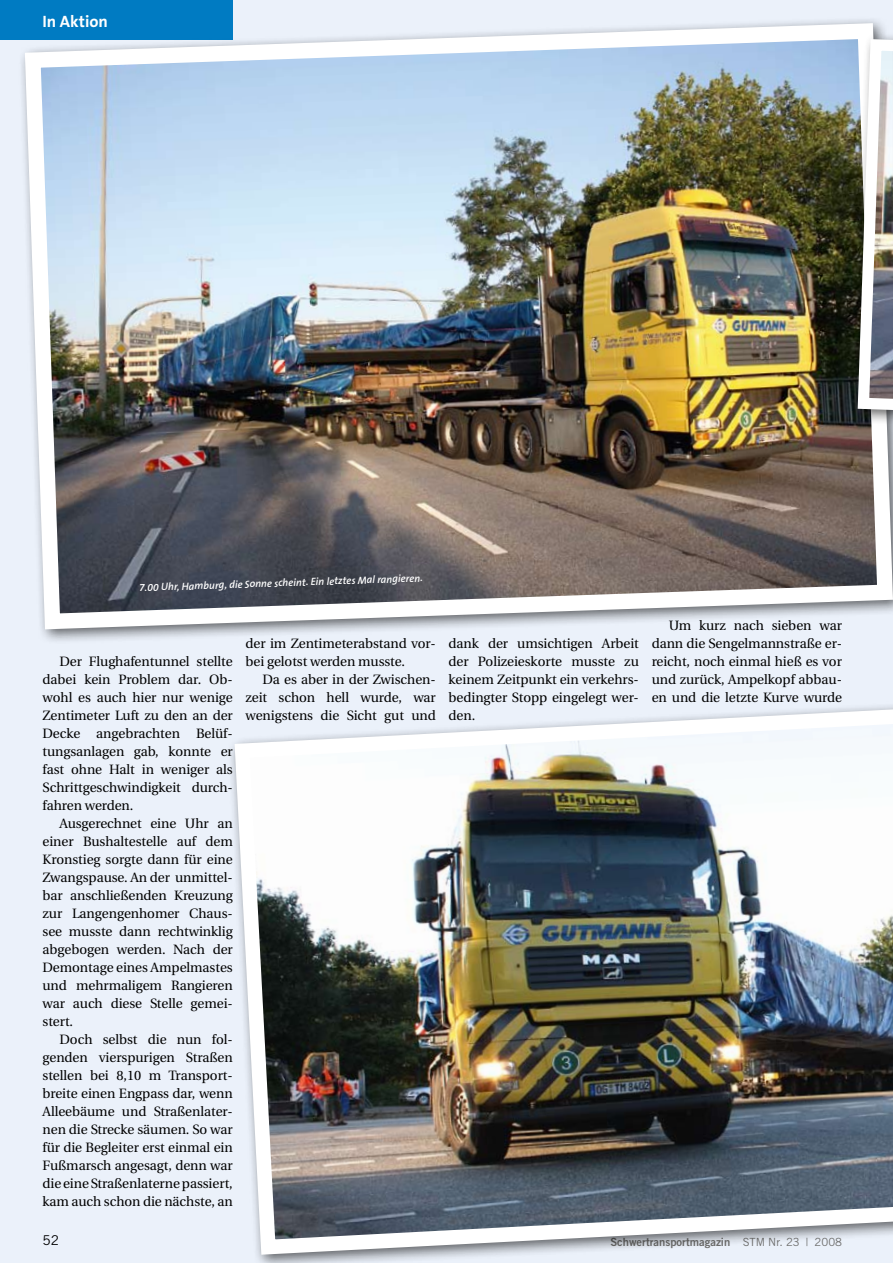
<style>
.page{position:relative;width:893px;height:1263px;background:#ebf1fa}
.page>*{position:absolute;margin:0;border:0;box-sizing:border-box;transform-origin:0 0}
.t1{font:700 16.5px "The Sans B7";color:#fff}
.t2{font:13.5px/18px "Utopia";letter-spacing:-.005em;color:#000;text-align:justify}
.t3{font:13.5px "Trade Gothic";color:#000}
.t4{font:11.25px "Trade Gothic Bold Two";color:#6f6f6e}
.t5{font:italic 600 10.5px "The Sans B6";color:#fff}
.s1{font-family:"Trade Gothic"}
</style>
<div class="page">
<div style="left:0;top:0;width:233px;height:39px;background:#007bc2"></div>
<img style="left:17px;top:20px;width:876px;height:617px">
<img style="left:231px;top:706px;width:662px;height:556px">
<div style="left:850px;top:31px;width:43px;height:416px;background:#000;opacity:.6"></div>
<img style="left:852px;top:33px;width:41px;height:405px">
<p class="t1" style="left:43px;top:13px;width:67px">In Aktion</p>
<p class="t5" style="left:139px;top:582px;width:285px;rotate:-2deg">7.00 Uhr, Hamburg, die Sonne scheint. Ein letztes Mal rangieren.</p>
<p class="t2" style="left:43px;top:653px;width:192px;text-indent:17px">Der Flughafentunnel stellte dabei kein Problem dar. Ob&shy;wohl es auch hier nur wenige Zentimeter Luft zu den an der Decke angebrachten Belüf&shy;tungsanlagen gab, konnte er fast ohne Halt in weniger als Schrittgeschwindigkeit durch&shy;fahren werden.</p>
<p class="t2" style="left:43px;top:815px;width:192px;text-indent:17px">Ausgerechnet eine Uhr an einer Bushaltestelle auf dem Kronstieg sorgte dann für eine Zwangspause. An der unmittel&shy;bar anschließenden Kreuzung zur Langengenhomer Chaus&shy;see musste dann rechtwinklig abgebogen werden. Nach der Demontage eines Ampelmastes und mehrmaligem Rangieren war auch diese Stelle gemei&shy;stert.</p>
<p class="t2" style="left:43px;top:1031px;width:192px;text-indent:17px">Doch selbst die nun fol&shy;genden vierspurigen Straßen stellen bei 8,10 m Transport&shy;breite einen Engpass dar, wenn Alleebäume und Straßenlater&shy;nen die Strecke säumen. So war für die Begleiter erst einmal ein Fußmarsch angesagt, denn war die eine Straßenlaterne passiert, kam auch schon die nächste, an</p>
<p class="t2" style="left:246px;top:635px;width:192px">der im Zentimeterabstand vor&shy;bei gelotst werden musste.</p>
<p class="t2" style="left:246px;top:671px;width:192px;text-indent:17px">Da es aber in der Zwischen&shy;zeit schon hell wurde, war wenigstens die Sicht gut und</p>
<p class="t2" style="left:449px;top:635px;width:192px">dank der umsichtigen Arbeit der Polizeieskorte musste zu keinem Zeitpunkt ein verkehrs&shy;bedingter Stopp eingelegt wer&shy;den.</p>
<p class="t2" style="left:652px;top:617px;width:192px;text-indent:17px">Um kurz nach sieben war dann die Sengelmannstraße er&shy;reicht, noch einmal hieß es vor und zurück, Ampelkopf abbau&shy;en und die letzte Kurve wurde</p>
<p class="t3" style="left:43px;top:1232px;width:18px">52</p>
<p class="t4" style="left:610px;top:1235px;width:233px">Schwertransportmagazin <span class="s1">STM Nr. 23 | 2008</span></p>
</div>
